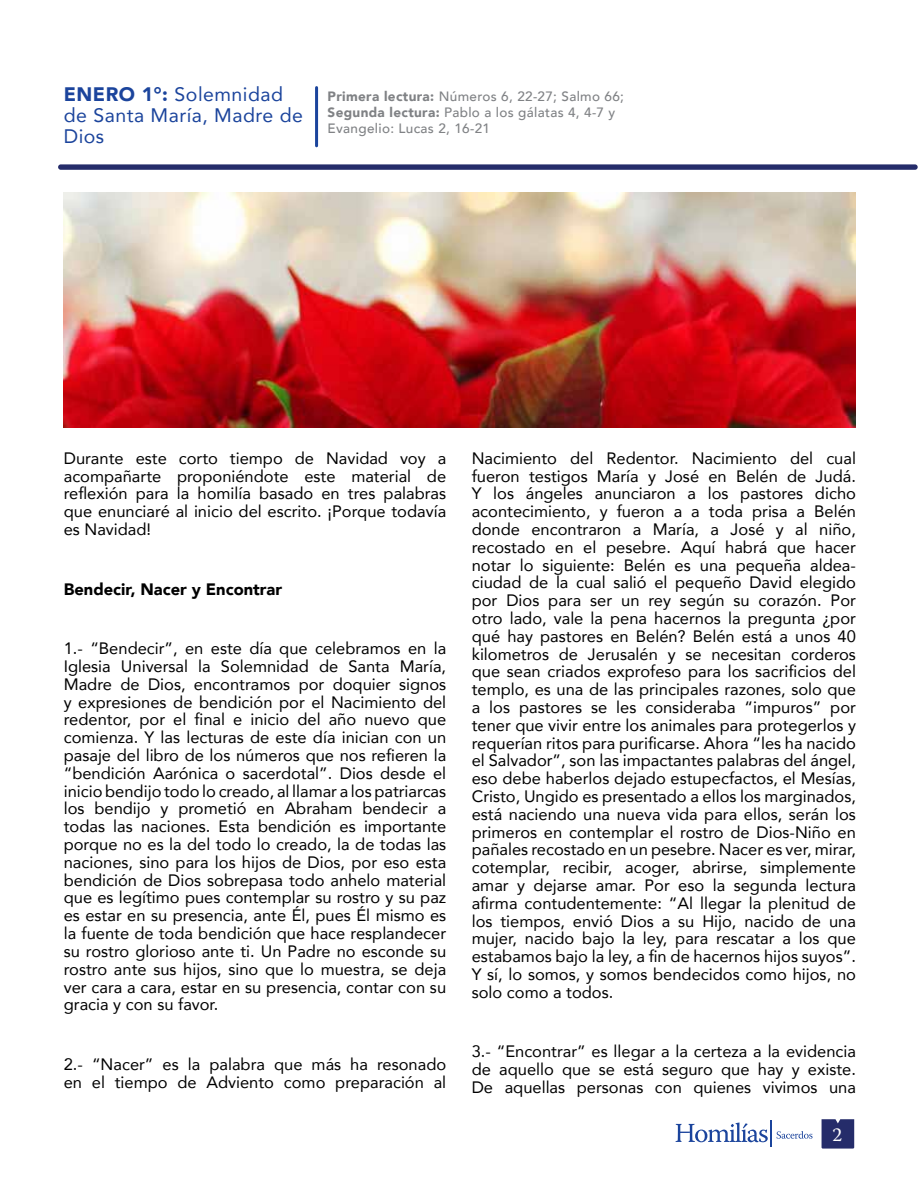
<style>
.page{position:relative;width:918px;height:1188px;background:#fff}
.page>*{position:absolute;margin:0;border:0;box-sizing:border-box;transform-origin:0 0}
.t1{font:19.5px/21px "Avenir";letter-spacing:.025em;color:#1b449c}
.t2{font:19.5px "Warnock Pro";color:#fff}
.t3{font:16.5px/17.9px "Avenir";color:#000;text-align:justify}
.t4{font:900 16.5px "Avenir";color:#000}
.t5{font:500 13.5px/16.2px "Avenir";letter-spacing:.025em;color:#808285}
.s1{font-weight:900}
</style>
<div class="page">
<svg style="left:822px;top:1119px;width:32px;height:30px"></svg>
<svg style="left:675px;top:1121px;width:138px;height:26px"></svg>
<div style="left:58px;top:164px;width:860px;height:6px;background:#252c6a;border-radius:3px"></div>
<hr style="left:315px;top:88px;width:3px;height:58px;background:#1b449c">
<img style="left:64px;top:192px;width:792px;height:236px">
<p class="t1" style="left:64px;top:84px;width:241px"><span class="s1">ENERO 1°:</span> Solemnidad de Santa María, Madre de<br>Dios</p>
<p class="t5" style="left:328px;top:88px;width:298px"><span class="s1">Primera lectura:</span> Números 6, 22-27; Salmo 66;<br><span class="s1">Segunda lectura:</span> Pablo a los gálatas 4, 4-7 y<br>Evangelio: Lucas 2, 16-21</p>
<p class="t3" style="left:64px;top:449px;width:384px">Durante este corto tiempo de Navidad voy a acompañarte proponiéndote este material de reflexión para la homilía basado en tres palabras que enunciaré al inicio del escrito. ¡Porque todavía es Navidad!</p>
<p class="t4" style="left:64px;top:575px;width:220px">Bendecir, Nacer y Encontrar</p>
<p class="t3" style="left:64px;top:639px;width:384px">1.- “Bendecir”, en este día que celebramos en la Iglesia Universal la Solemnidad de Santa María, Madre de Dios, encontramos por doquier signos y expresiones de bendición por el Nacimiento del redentor, por el final e inicio del año nuevo que comienza. Y las lecturas de este día inician con un pasaje del libro de los números que nos refieren la “bendición Aarónica o sacerdotal”. Dios desde el inicio bendijo todo lo creado, al llamar a los patriarcas los bendijo y prometió en Abraham bendecir a todas las naciones. Esta bendición es importante porque no es la del todo lo creado, la de todas las naciones, sino para los hijos de Dios, por eso esta bendición de Dios sobrepasa todo anhelo material que es legítimo pues contemplar su rostro y su paz es estar en su presencia, ante Él, pues Él mismo es la fuente de toda bendición que hace resplandecer su rostro glorioso ante ti. Un Padre no esconde su rostro ante sus hijos, sino que lo muestra, se deja ver cara a cara, estar en su presencia, contar con su gracia y con su favor.</p>
<p class="t3" style="left:64px;top:1055px;width:384px">2.- “Nacer” es la palabra que más ha resonado en el tiempo de Adviento como preparación al</p>
<p class="t3" style="left:472px;top:449px;width:386px">Nacimiento del Redentor. Nacimiento del cual fueron testigos María y José en Belén de Judá.<br>Y los ángeles anunciaron a los pastores dicho acontecimiento, y fueron a a toda prisa a Belén donde encontraron a María, a José y al niño, recostado en el pesebre. Aquí habrá que hacer notar lo siguiente: Belén es una pequeña aldea&shy;ciudad de la cual salió el pequeño David elegido por Dios para ser un rey según su corazón. Por otro lado, vale la pena hacernos la pregunta ¿por qué hay pastores en Belén? Belén está a unos 40 kilometros de Jerusalén y se necesitan corderos que sean criados exprofeso para los sacrificios del templo, es una de las principales razones, solo que a los pastores se les consideraba “impuros” por tener que vivir entre los animales para protegerlos y requerían ritos para purificarse. Ahora “les ha nacido el Salvador”, son las impactantes palabras del ángel, eso debe haberlos dejado estupecfactos, el Mesías, Cristo, Ungido es presentado a ellos los marginados, está naciendo una nueva vida para ellos, serán los primeros en contemplar el rostro de Dios-Niño en pañales recostado en un pesebre. Nacer es ver, mirar, cotemplar, recibir, acoger, abrirse, simplemente amar y dejarse amar. Por eso la segunda lectura afirma contudentemente: “Al llegar la plenitud de los tiempos, envió Dios a su Hijo, nacido de una mujer, nacido bajo la ley, para rescatar a los que estabamos bajo la ley, a fin de hacernos hijos suyos”.<br>Y sí, lo somos, y somos bendecidos como hijos, no solo como a todos.</p>
<p class="t3" style="left:472px;top:1042px;width:386px">3.- “Encontrar” es llegar a la certeza a la evidencia de aquello que se está seguro que hay y existe.<br>De aquellas personas con quienes vivimos una</p>
<p class="t2" style="left:832px;top:1123px;width:11px">2</p>
</div>
